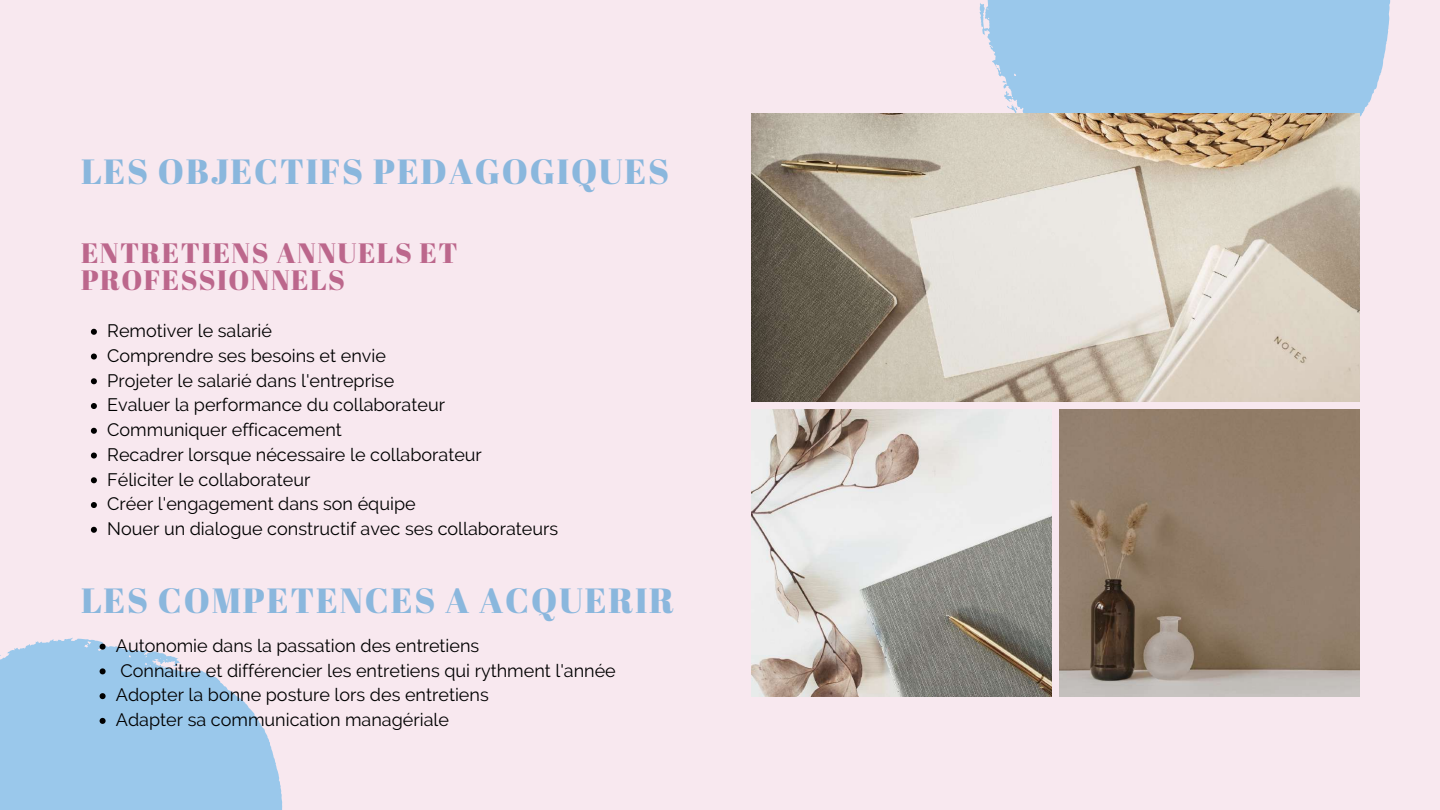
<style>
.page{position:relative;width:1440px;height:810px;background:#f8e8ef}
.page>*{position:absolute;margin:0;border:0;box-sizing:border-box;transform-origin:0 0}
.t1{font:35px "Abril Fatface";letter-spacing:.05em;color:#8ab7dd}
.t2{font:28px/27px "Abril Fatface";letter-spacing:.05em;color:#bc678c}
.t3{font:18px/24.8px "Raleway";color:#000}
</style>
<div class="page">
<svg style="left:979px;top:0;width:411px;height:211px;background:#a5cbea"></svg>
<svg style="left:1007px;top:101px;width:15px;height:13px"></svg>
<svg style="left:0;top:638px;width:282px;height:172px;fill:#9ac8eb"></svg>
<img style="left:752px;top:114px;width:607px;height:288px">
<img style="left:752px;top:409px;width:300px;height:287px">
<img style="left:1059px;top:409px;width:300px;height:287px">
<svg style="left:91px;top:329px;width:6px;height:6px"></svg>
<svg style="left:91px;top:354px;width:6px;height:6px"></svg>
<svg style="left:91px;top:378px;width:6px;height:6px"></svg>
<svg style="left:91px;top:403px;width:6px;height:6px"></svg>
<svg style="left:91px;top:428px;width:6px;height:6px"></svg>
<svg style="left:91px;top:453px;width:6px;height:6px"></svg>
<svg style="left:91px;top:477px;width:6px;height:6px"></svg>
<svg style="left:91px;top:502px;width:6px;height:6px"></svg>
<svg style="left:91px;top:527px;width:6px;height:6px"></svg>
<svg style="left:100px;top:644px;width:6px;height:6px"></svg>
<svg style="left:100px;top:668px;width:6px;height:6px"></svg>
<svg style="left:100px;top:693px;width:6px;height:6px"></svg>
<svg style="left:100px;top:718px;width:6px;height:6px"></svg>
<h1 class="t1" style="left:81px;top:147px;width:590px">LES OBJECTIFS PEDAGOGIQUES</h1>
<h2 class="t2" style="left:81px;top:239px;width:378px">ENTRETIENS ANNUELS ET<br>PROFESSIONNELS</h2>
<p class="t3" style="left:107px;top:318px;width:452px">Remotiver le salarié<br>Comprendre ses besoins et envie<br>Projeter le salarié dans l'entreprise<br>Evaluer la performance du collaborateur Communiquer efficacement<br>Recadrer lorsque nécessaire le collaborateur<br>Féliciter le collaborateur<br>Créer l'engagement dans son équipe<br>Nouer un dialogue constructif avec ses collaborateurs</p>
<h1 class="t1" style="left:81px;top:576px;width:595px">LES COMPETENCES A ACQUERIR</h1>
<p class="t3" style="left:116px;top:633px;width:501px">Autonomie dans la passation des entretiens<br>Connaitre et différencier les entretiens qui rythment l'année Adopter la bonne posture lors des entretiens<br>Adapter sa communication managériale</p>
</div>
